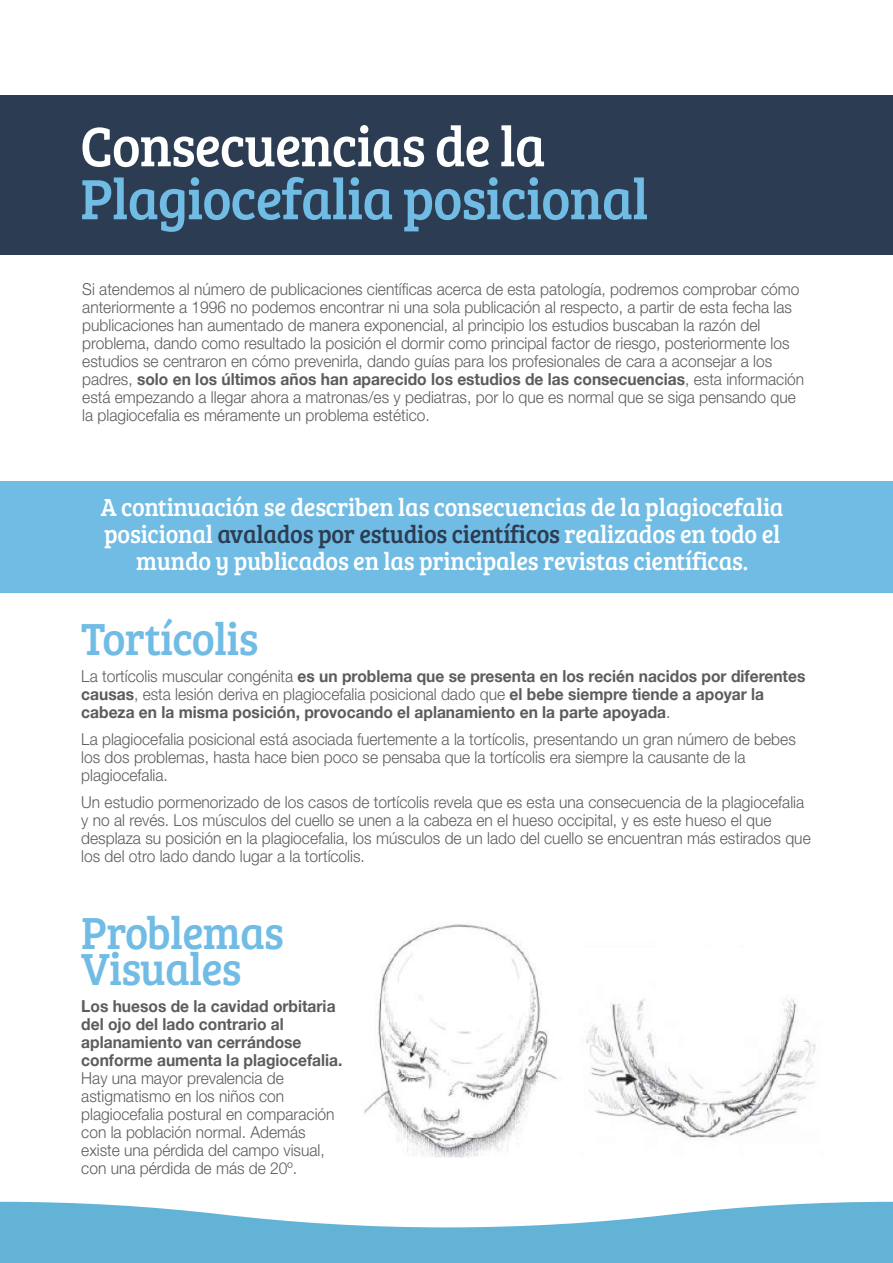
<style>
.page{position:relative;width:893px;height:1263px;background:#fff}
.page>*{position:absolute;margin:0;border:0;box-sizing:border-box;transform-origin:0 0}
.t1{font:58.65px "Bree Serif";letter-spacing:-.02em;color:#71bce4;scale:.94 1}
.t2{font:57.45px "Bree Serif";letter-spacing:-.02em;color:#fff;scale:.94 1}
.t3{font:46.5px/36px "Bree Serif";letter-spacing:-.02em;color:#71bce4;scale:.94 1}
.t4{font:25.5px/27px "Bree Serif";letter-spacing:-.01em;color:#fff;text-align:center;scale:.94 1}
.t5{font:300 16.5px/18px "Helvetica Neue";color:#5d5c5d;scale:.94 1}
.t6{font:700 16.5px/18px "Helvetica Neue";color:#5d5c5d;scale:.94 1}
.s1{font-weight:700}
.s2{color:#2c3c53}
.s3{font-weight:300}
</style>
<div class="page">
<img style="left:364px;top:923px;width:452px;height:235px">
<div style="left:1px;top:96px;width:892px;height:159px;background:#2c3c53"></div>
<div style="left:1px;top:481px;width:892px;height:112px;background:#71bce4"></div>
<svg style="left:0;top:1202px;width:893px;height:61px;fill:#63b3d7"></svg>
<h2 class="t2" style="left:80px;top:104px;width:496px">Consecuencias de la</h2>
<h1 class="t1" style="left:80px;top:156px;width:606px">Plagiocefalia posicional</h1>
<p class="t5" style="left:82px;top:279px;width:770px">Si atendemos al número de publicaciones científicas acerca de esta patología, podremos comprobar cómo anteriormente a 1996 no podemos encontrar ni una sola publicación al respecto, a partir de esta fecha las publicaciones han aumentado de manera exponencial, al principio los estudios buscaban la razón del problema, dando como resultado la posición el dormir como principal factor de riesgo, posteriormente los estudios se centraron en cómo prevenirla, dando guías para los profesionales de cara a aconsejar a los padres, <span class="s1">solo en los últimos años han aparecido los estudios de las consecuencias</span>, esta información está empezando a llegar ahora a matronas/es y pediatras, por lo que es normal que se siga pensando que la plagiocefalia es méramente un problema estético.</p>
<h3 class="t4" style="left:101px;top:492px;width:728px">A continuación se describen las consecuencias de la plagiocefalia posicional <span class="s2">avalados por estudios científicos</span> realizados en todo el mundo y publicados en las principales revistas científicas.</h3>
<h3 class="t3" style="left:81px;top:619px;width:190px">Tortícolis</h3>
<p class="t6" style="left:81px;top:667px;width:772px"><span class="s3">La tortícolis muscular congénita</span> es un problema que se presenta en los recién nacidos por diferentes causas<span class="s3">, esta lesión deriva en plagiocefalia posicional dado que</span> el bebe siempre tiende a apoyar la cabeza en la misma posición, provocando el aplanamiento en la parte apoyada<span class="s3">.</span></p>
<p class="t5" style="left:81px;top:730px;width:762px">La plagiocefalia posicional está asociada fuertemente a la tortícolis, presentando un gran número de bebes los dos problemas, hasta hace bien poco se pensaba que la tortícolis era siempre la causante de la plagiocefalia.</p>
<p class="t5" style="left:81px;top:793px;width:777px">Un estudio pormenorizado de los casos de tortícolis revela que es esta una consecuencia de la plagiocefalia y no al revés. Los músculos del cuello se unen a la cabeza en el hueso occipital, y es este hueso el que desplaza su posición en la plagiocefalia, los músculos de un lado del cuello se encuentran más estirados que los del otro lado dando lugar a la tortícolis.</p>
<h3 class="t3" style="left:81px;top:912px;width:217px">Problemas<br>Visuales</h3>
<p class="t6" style="left:81px;top:997px;width:279px">Los huesos de la cavidad orbitaria del ojo del lado contrario al aplanamiento van cerrándose conforme aumenta la plagiocefalia.</p>
<p class="t5" style="left:81px;top:1068px;width:271px">Hay una mayor prevalencia de astigmatismo en los niños con plagiocefalia postural en comparación con la población normal. Además existe una pérdida del campo visual, con una pérdida de más de 20º.</p>
</div>
